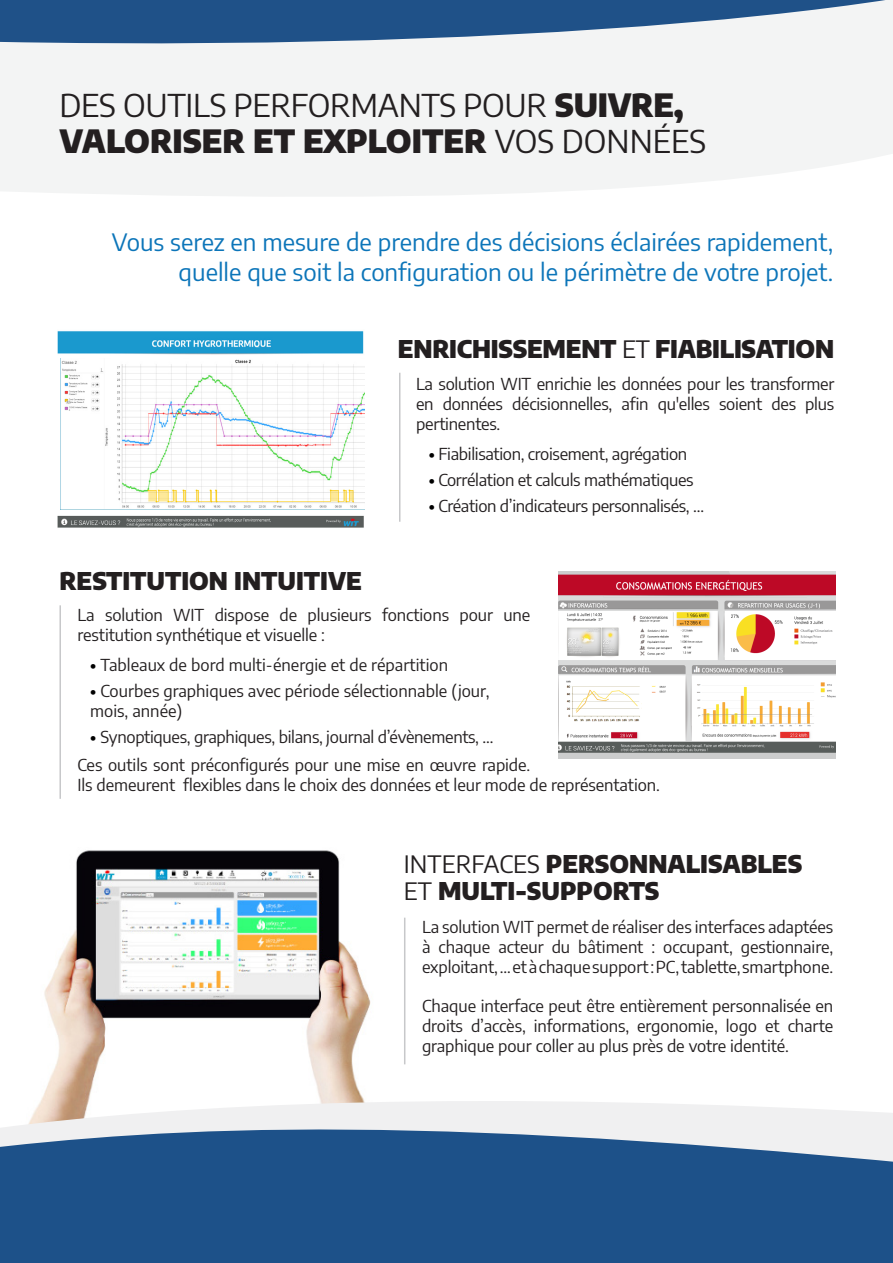
<style>
.page{position:relative;width:893px;height:1263px;background:#fff}
.page>*{position:absolute;margin:0;border:0;box-sizing:border-box;transform-origin:0 0}
.t1{font:31.5px "Encode Sans";letter-spacing:-.01em;color:#231f20}
.t2{font:900 31.5px "Encode Sans";color:#231f20}
.t3{font:24px/30px "Encode Sans";color:#0c75b9;text-align:right}
.t4{font:900 24px "Encode Sans";color:#231f20}
.t5{font:16.5px/19.8px "Encode Sans";letter-spacing:-.005em;color:#231f20;text-align:justify}
.s1{font-weight:900}
.s2{font-weight:400}
.s3{font-weight:600;color:#000}
</style>
<div class="page">
<div style="left:0;top:53px;width:893px;height:143px;background:#f3f4f4"></div>
<svg style="left:0;top:0;width:893px;height:53px;fill:#1f5188"></svg>
<img style="left:58px;top:331px;width:307px;height:197px">
<img style="left:61px;top:358px;width:304px;height:151px">
<hr style="left:399px;top:373px;width:1px;height:149px;background:#c7c8ca">
<img style="left:44px;top:850px;width:327px;height:202px">
<hr style="left:404px;top:918px;width:1px;height:146px;background:#c7c8ca">
<svg style="left:0;top:1052px;width:893px;height:211px;fill:#1d5189"></svg>
<hr style="left:59px;top:605px;width:2px;height:194px;background:#c7c8ca">
<img style="left:559px;top:572px;width:276px;height:186px">
<p class="t1" style="left:60px;top:83px;width:625px">DES OUTILS PERFORMANTS POUR <span class="s1">SUIVRE,</span></p>
<p class="t2" style="left:60px;top:116px;width:648px">VALORISER ET EXPLOITER <span class="s2">VOS DONNÉES</span></p>
<p class="t3" style="left:112px;top:226px;width:723px">Vous serez en mesure de prendre des décisions éclairées rapidement, quelle que soit la configuration ou le périmètre de votre projet.</p>
<p class="t4" style="left:398px;top:330px;width:438px">ENRICHISSEMENT <span class="s2">ET</span> FIABILISATION</p>
<p class="t5" style="left:416px;top:374px;width:420px">La solution WIT enrichie les données pour les transformer en données décisionnelles, afin qu'elles soient des plus pertinentes.</p>
<p class="t5" style="left:429px;top:443px;width:260px"><span class="s3">•</span> Fiabilisation, croisement, agrégation</p>
<p class="t5" style="left:429px;top:469px;width:266px"><span class="s3">•</span> Corrélation et calculs mathématiques</p>
<p class="t5" style="left:429px;top:495px;width:277px"><span class="s3">•</span> Création d’indicateurs personnalisés, …</p>
<p class="t4" style="left:59px;top:562px;width:304px">RESTITUTION INTUITIVE</p>
<p class="t5" style="left:78px;top:605px;width:454px">La solution WIT dispose de plusieurs fonctions pour une restitution synthétique et visuelle :</p>
<p class="t5" style="left:90px;top:654px;width:359px"><span class="s3">•</span> Tableaux de bord multi-énergie et de répartition</p>
<p class="t5" style="left:90px;top:680px;width:401px"><span class="s3">•</span> Courbes graphiques avec période sélectionnable (jour, mois, année)</p>
<p class="t5" style="left:90px;top:726px;width:405px"><span class="s3">•</span> Synoptiques, graphiques, bilans, journal d’évènements, …</p>
<p class="t5" style="left:78px;top:754px;width:584px">Ces outils sont préconfigurés pour une mise en œuvre rapide.<br>Ils demeurent flexibles dans le choix des données et leur mode de représentation.</p>
<p class="t4" style="left:404px;top:845px;width:400px"><span class="s2">INTERFACES</span> PERSONNALISABLES</p>
<p class="t4" style="left:404px;top:872px;width:257px"><span class="s2">ET</span> MULTI-SUPPORTS</p>
<p class="t5" style="left:422px;top:916px;width:413px">La solution WIT permet de réaliser des interfaces adaptées à chaque acteur du bâtiment : occupant, gestionnaire, exploitant, … et à chaque support : PC, tablette, smartphone.</p>
<p class="t5" style="left:422px;top:995px;width:413px">Chaque interface peut être entièrement personnalisée en droits d’accès, informations, ergonomie, logo et charte graphique pour coller au plus près de votre identité.</p>
</div>
